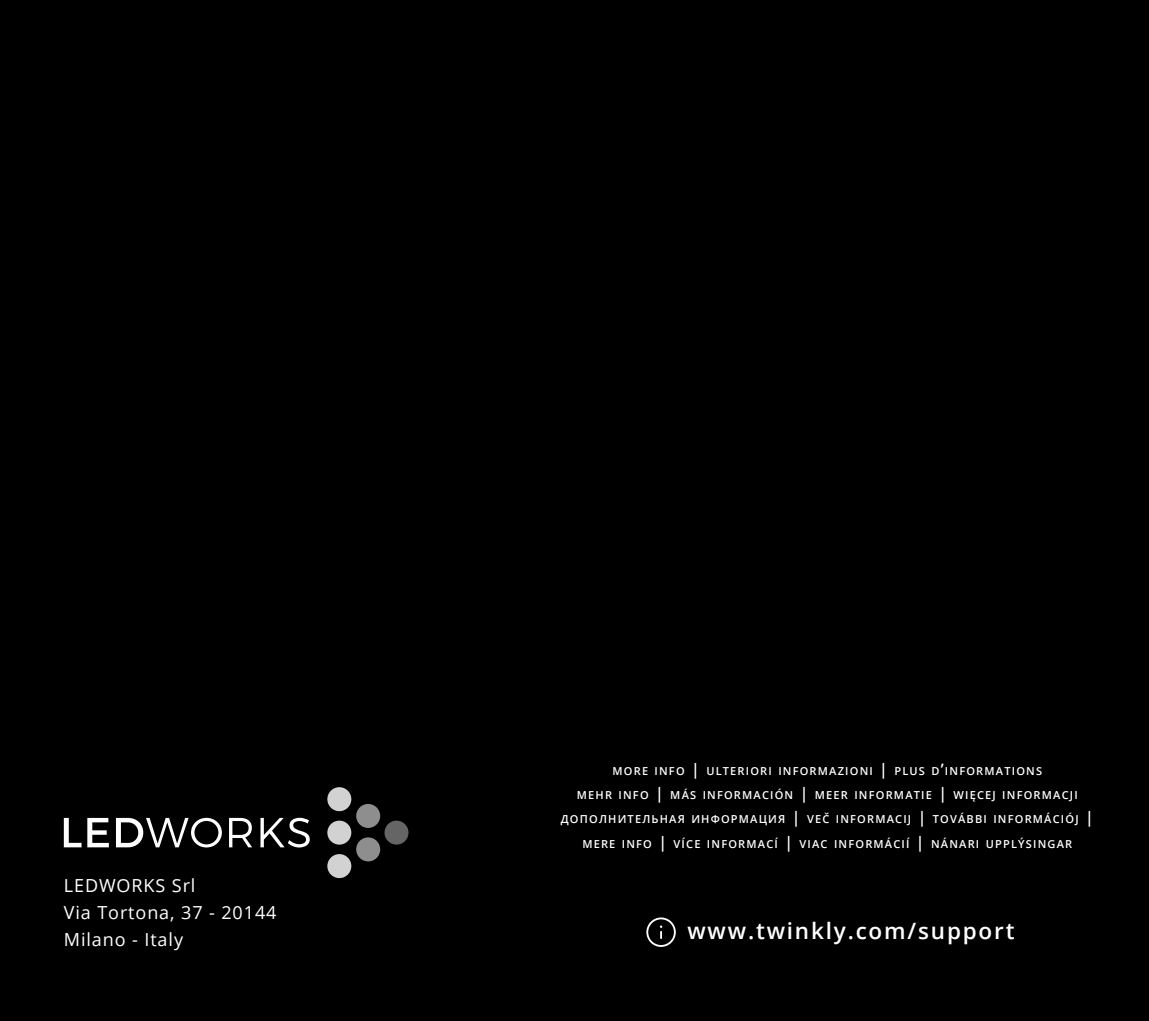
<style>
.page{position:relative;width:1149px;height:1021px;background:#fff}
.page>*{position:absolute;margin:0;border:0;box-sizing:border-box;transform-origin:0 0}
.t1{font:600 22.5px "Open Sans";letter-spacing:.08em;color:#fff}
.t2{font:18px/27px "Open Sans";letter-spacing:.05em;color:#fff}
.t3{font:600 11.03px/24.1px "Open Sans";letter-spacing:.105em;color:#fff;text-align:center}
.s1{font-size:15.75px}
</style>
<div class="page">
<div style="left:0;top:0;width:1148px;height:1020px;background:#000"></div>
<svg style="left:64px;top:817px;width:17px;height:30px"></svg>
<svg style="left:87px;top:817px;width:22px;height:30px"></svg>
<svg style="left:116px;top:817px;width:106px;height:30px"></svg>
<svg style="left:229px;top:817px;width:23px;height:30px"></svg>
<svg style="left:260px;top:817px;width:50px;height:30px"></svg>
<div style="left:327px;top:787px;width:24px;height:24px;background:#d2d2d2;border-radius:50%"></div>
<div style="left:327px;top:820px;width:24px;height:24px;background:#d2d2d2;border-radius:50%"></div>
<div style="left:356px;top:804px;width:24px;height:24px;background:#8e8e8e;border-radius:50%"></div>
<div style="left:384px;top:820px;width:24px;height:24px;background:#656565;border-radius:50%"></div>
<div style="left:356px;top:837px;width:24px;height:24px;background:#8e8e8e;border-radius:50%"></div>
<div style="left:327px;top:854px;width:24px;height:24px;background:#d2d2d2;border-radius:50%"></div>
<div style="left:646px;top:917px;width:29px;height:29px;border:2px solid #fff;border-radius:50%"></div>
<svg style="left:659px;top:926px;width:3px;height:12px"></svg>
<h2 class="t2" style="left:64px;top:871px;width:214px">LEDWORKS Srl<br>Via Tortona, 37 - 20144<br>Milano - Italy</h2>
<p class="t3" style="left:560px;top:759px;width:534px">MORE INFO <span class="s1">|</span> ULTERIORI INFORMAZIONI <span class="s1">|</span> PLUS D<span class="s1">’</span>INFORMATIONS<br>MEHR INFO <span class="s1">|</span> MÁS INFORMACIÓN <span class="s1">|</span> MEER INFORMATIE <span class="s1">|</span> WIĘCEJ INFORMACJI ДОПОЛНИТЕЛЬНАЯ ИНФОРМАЦИЯ <span class="s1">|</span> VEČ INFORMACIJ <span class="s1">|</span> TOVÁBBI INFORMÁCIÓJ <span class="s1">| </span>MERE INFO <span class="s1">|</span> VÍCE INFORMACÍ <span class="s1">|</span> VIAC INFORMÁCIÍ <span class="s1">|</span> NÁNARI UPPLÝSINGAR</p>
<h1 class="t1" style="left:687px;top:915px;width:328px">www.twinkly.com/support</h1>
</div>
